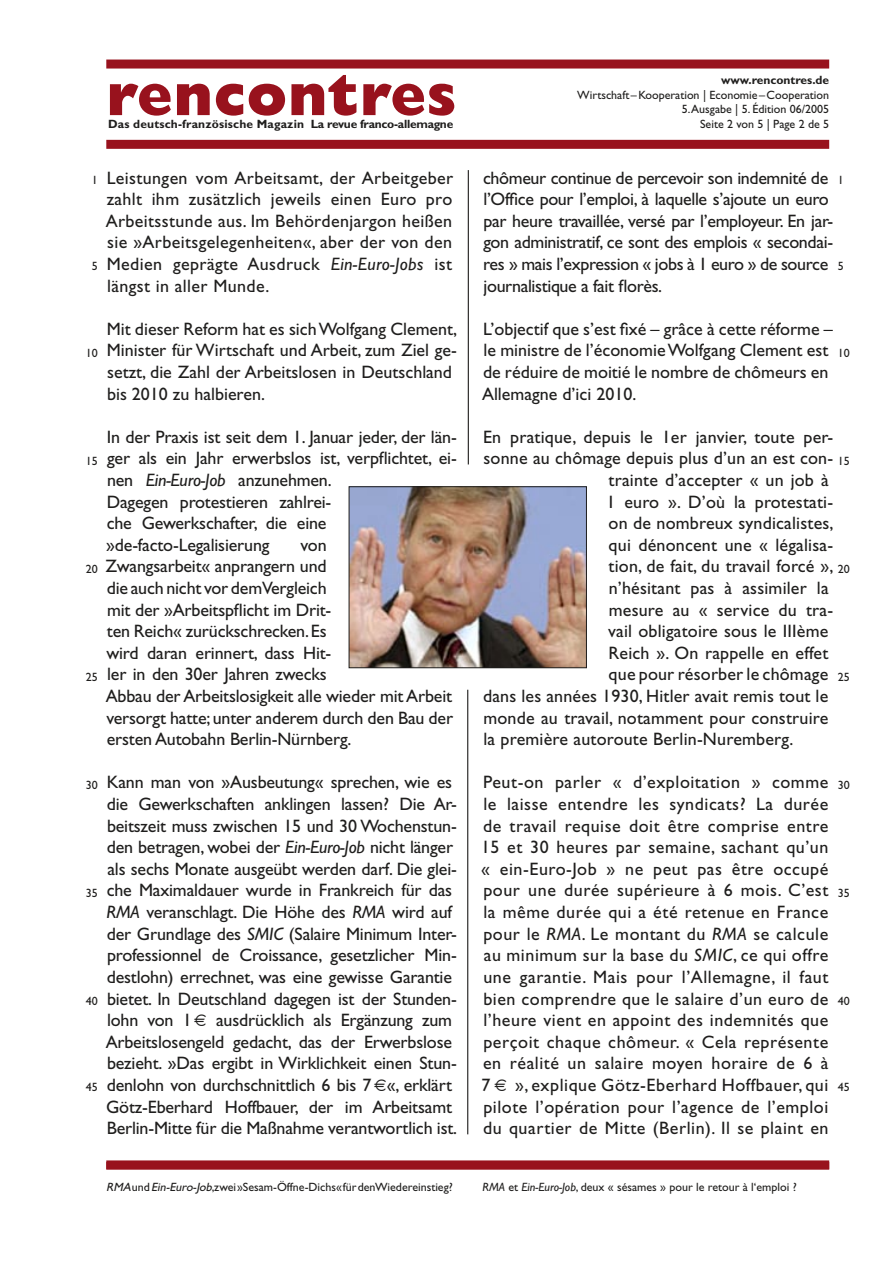
<style>
.page{position:relative;width:893px;height:1263px;background:#fff}
.page>*{position:absolute;margin:0;border:0;box-sizing:border-box;transform-origin:0 0}
.t1{font:800 58.5px "Gill Sans";letter-spacing:.01em;color:#98121d}
.t2{font:18px/21.6px "Gill Sans";letter-spacing:-.01em;color:#1f1e1d}
.t3{font:18px "Gill Sans";letter-spacing:.01em;color:#1f1e1d}
.t4{font:12px/14.4px "Gill Sans";color:#1f1e1d;text-align:right}
.t5{font:700 12px "Gill Sans";color:#1f1e1d}
.s1{font-style:italic}
.s2{font-family:"Helvetica";font-weight:700}
.s3{font-family:"Helvetica"}
</style>
<div class="page">
<div style="left:106px;top:60px;width:723px;height:9px;background:#98121d"></div>
<div style="left:106px;top:140px;width:723px;height:9px;background:#98121d"></div>
<div style="left:106px;top:1160px;width:723px;height:9px;background:#98121d"></div>
<hr style="left:467px;top:690px;width:1px;height:444px;background:#1f1e1d">
<img style="left:351px;top:488px;width:234px;height:178px">
<div style="left:349px;top:486px;width:238px;height:182px;border:1px solid #1f1e1d"></div>
<hr style="left:468px;top:170px;width:1px;height:294px;background:#1f1e1d">
<h1 class="t1" style="left:106px;top:61px;width:351px">rencontres</h1>
<p class="t5" style="left:108px;top:116px;width:347px">Das deutsch-französische Magazin La revue franco-allemagne</p>
<p class="t5" style="left:721px;top:73px;width:110px">www.rencontres.de</p>
<p class="t4" style="left:577px;top:88px;width:253px">Wirtschaft – Kooperation | Economie – Cooperation</p>
<p class="t4" style="left:682px;top:102px;width:149px">5. Ausgabe | 5. Édition 06/2005<br>Seite 2 von 5 | Page 2 de 5</p>
<p class="t2" style="left:106px;top:167px;width:349px;text-align:justify">Leistungen vom Arbeitsamt, der Arbeitgeber zahlt ihm zusätzlich jeweils einen Euro pro Arbeitsstunde aus. Im Behördenjargon heißen sie »Arbeitsgelegenheiten«, aber der von den Medien geprägte Ausdruck <span class="s1">Ein-Euro-Jobs</span> ist längst in aller Munde.</p>
<p class="t2" style="left:107px;top:318px;width:352px">Mit dieser Reform hat es sich Wolfgang Clement, Minister für Wirtschaft und Arbeit, zum Ziel ge&shy;setzt, die Zahl der Arbeitslosen in Deutschland bis 2010 zu halbieren.</p>
<p class="t2" style="left:106px;top:426px;width:352px">In der Praxis ist seit dem 1. Januar jeder, der län&shy;ger als ein Jahr erwerbslos ist, verpflichtet, ei&shy;nen <span class="s1">Ein-Euro-Job</span> anzunehmen.<br>Dagegen protestieren zahlrei-<br>che Gewerkschafter, die eine »de-facto-Legalisierung</p>
<p class="t2" style="left:483px;top:167px;width:352px">chômeur continue de percevoir son indemnité de l’Office pour l’emploi, à laquelle s’ajoute un euro par heure travaillée, versé par l’employeur. En jar&shy;gon administratif, ce sont des emplois « secondai&shy;res » mais l’expression « jobs à 1 euro » de source journalistique a fait florès.</p>
<p class="t2" style="left:482px;top:318px;width:352px">L’objectif que s’est fixé – grâce à cette réforme – le ministre de l’économie Wolfgang Clement est de réduire de moitié le nombre de chômeurs en Allemagne d’ici 2010.</p>
<p class="t3" style="left:483px;top:426px;width:352px">En pratique, depuis le 1er janvier, toute per-</p>
<p class="t3" style="left:483px;top:448px;width:351px">sonne au chômage depuis plus d’un an est con-</p>
<p class="t3" style="left:609px;top:470px;width:222px">trainte d’accepter « un job à</p>
<p class="t3" style="left:606px;top:491px;width:228px">1 euro ». D’où la protestati-</p>
<p class="t3" style="left:609px;top:513px;width:226px">on de nombreux syndicalistes,</p>
<p class="t3" style="left:609px;top:534px;width:226px">qui dénoncent une « légalisa-</p>
<p class="t3" style="left:609px;top:556px;width:226px">tion, de fait, du travail forcé »,</p>
<p class="t3" style="left:609px;top:578px;width:221px">n’hésitant pas à assimiler la</p>
<p class="t3" style="left:609px;top:599px;width:226px">mesure au « service du tra-</p>
<p class="t3" style="left:608px;top:621px;width:222px">vail obligatoire sous le IIIème</p>
<p class="t3" style="left:608px;top:642px;width:221px">Reich ». On rappelle en effet</p>
<p class="t3" style="left:609px;top:664px;width:221px">que pour résorber le chômage</p>
<p class="t3" style="left:483px;top:686px;width:347px">dans les années 1930, Hitler avait remis tout le</p>
<p class="t3" style="left:483px;top:707px;width:346px">monde au travail, notamment pour construire</p>
<p class="t3" style="left:483px;top:729px;width:311px">la première autoroute Berlin-Nuremberg.</p>
<p class="t2" style="left:481px;top:772px;width:349px;text-align:justify">Peut-on parler « d’exploitation » comme le laisse entendre les syndicats? La durée de travail requise doit être comprise entre 15 et 30 heures par semaine, sachant qu’un « ein-Euro-Job » ne peut pas être occupé pour une durée supérieure à 6 mois. C’est la même durée qui a été retenue en France pour le <span class="s1">RMA</span>. Le montant du <span class="s1">RMA</span> se calcule au minimum sur la base du <span class="s1">SMIC</span>, ce qui offre une garantie. Mais pour l’Allemagne, il faut bien comprendre que le salaire d’un euro de l’heure vient en appoint des indemnités que perçoit chaque chômeur. « Cela représente en réalité un salaire moyen horaire de 6 à 7 <span class="s2">€</span> », explique Götz-Eberhard Hoffbauer, qui pilote l’opération pour l’agence de l’emploi du quartier de Mitte (Berlin). Il se plaint en</p>
<p class="t4" style="left:92px;top:172px;width:8px">1</p>
<p class="t4" style="left:838px;top:173px;width:7px">1</p>
<p class="t4" style="left:92px;top:259px;width:8px">5</p>
<p class="t4" style="left:838px;top:259px;width:7px">5</p>
<p class="t4" style="left:86px;top:345px;width:14px">10</p>
<p class="t4" style="left:838px;top:345px;width:13px">10</p>
<p class="t4" style="left:86px;top:453px;width:14px">15</p>
<p class="t4" style="left:838px;top:453px;width:13px">15</p>
<p class="t2" style="left:105px;top:534px;width:349px;text-indent:195px">von<br>Zwangsarbeit« anprangern und<br>die auch nicht vor dem Vergleich<br>mit der »Arbeitspflicht im Drit-<br>ten Reich« zurückschrecken. Es<br>wird daran erinnert, dass Hit-<br>ler in den 30er Jahren zwecks<br>Abbau der Arbeitslosigkeit alle wieder mit Arbeit versorgt hatte; unter anderem durch den Bau der ersten Autobahn Berlin-Nürnberg.</p>
<p class="t2" style="left:106px;top:772px;width:353px">Kann man von »Ausbeutung« sprechen, wie es die Gewerkschaften anklingen lassen? Die Ar&shy;beitszeit muss zwischen 15 und 30 Wochenstun&shy;den betragen, wobei der <span class="s1">Ein-Euro-Job</span> nicht länger als sechs Monate ausgeübt werden darf. Die glei&shy;che Maximaldauer wurde in Frankreich für das <span class="s1">RMA</span> veranschlagt. Die Höhe des <span class="s1">RMA</span> wird auf der Grundlage des <span class="s1">SMIC</span> (Salaire Minimum Inter&shy;professionnel de Croissance, gesetzlicher Min&shy;destlohn) errechnet, was eine gewisse Garantie bietet. In Deutschland dagegen ist der Stunden&shy;lohn von 1 <span class="s3">€</span> ausdrücklich als Ergänzung zum Arbeitslosengeld gedacht, das der Erwerbslose bezieht. »Das ergibt in Wirklichkeit einen Stun&shy;denlohn von durchschnittlich 6 bis 7 <span class="s3">€</span>«, erklärt Götz-Eberhard Hoffbauer, der im Arbeitsamt Berlin-Mitte für die Maßnahme verantwortlich ist.</p>
<p class="t4" style="left:86px;top:561px;width:14px">20</p>
<p class="t4" style="left:838px;top:561px;width:13px">20</p>
<p class="t4" style="left:86px;top:669px;width:14px">25</p>
<p class="t4" style="left:838px;top:669px;width:13px">25</p>
<p class="t4" style="left:86px;top:777px;width:14px">30</p>
<p class="t4" style="left:838px;top:777px;width:13px">30</p>
<p class="t4" style="left:86px;top:885px;width:14px">35</p>
<p class="t4" style="left:838px;top:885px;width:13px">35</p>
<p class="t4" style="left:86px;top:993px;width:14px">40</p>
<p class="t4" style="left:838px;top:993px;width:13px">40</p>
<p class="t4" style="left:86px;top:1080px;width:14px">45</p>
<p class="t4" style="left:838px;top:1080px;width:13px">45</p>
<p class="t4" style="left:106px;top:1179px;width:348px"><span class="s1">RMA</span> und <span class="s1">Ein-Euro-Job</span>,zwei »Sesam-Öffne-Dichs« für den Wiedereinstieg?</p>
<p class="t4" style="left:483px;top:1179px;width:316px"><span class="s1">RMA</span> et <span class="s1">Ein-Euro-Job</span>, deux « sésames » pour le retour à l‘emploi ?</p>
</div>
